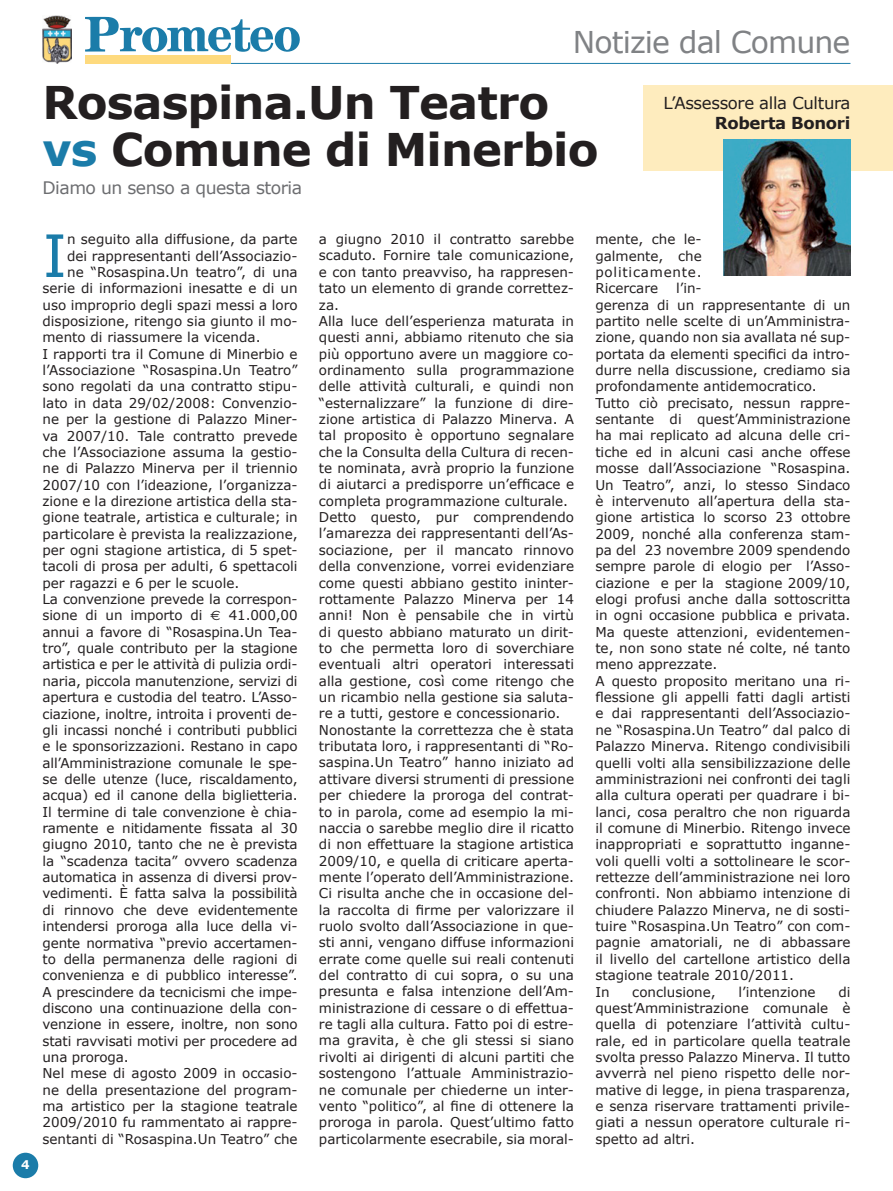
<style>
.page{position:relative;width:893px;height:1191px;background:#fff}
.page>*{position:absolute;margin:0;border:0;box-sizing:border-box;transform-origin:0 0}
.t1{font:58.5px "Verdana";color:#1b7ca9}
.t2{font:700 45px/46.5px "Verdana";letter-spacing:-.02em;color:#231f20}
.t3{font:30px "Verdana";letter-spacing:-.03em;color:#808285}
.t4{font:17.25px "Verdana";letter-spacing:-.03em;color:#6c6d70}
.t5{font:16.5px "Verdana";letter-spacing:-.02em;color:#231f20}
.t6{font:700 16.5px "Verdana";letter-spacing:-.02em;color:#231f20}
.t7{font:13.5px/16.4px "Verdana";color:#231f20;text-align:justify}
.t8{font:700 12px "Verdana";color:#fff}
.s1{color:#1b7ca9}
.s2{font-family:"Euro Sans"}
</style>
<div class="page">
<hr style="left:85px;top:63px;width:765px;height:1px;background:#1b7ca9">
<svg style="left:85px;top:17px;width:215px;height:35px"></svg>
<div style="left:85px;top:55px;width:146px;height:9px;background:#feda7e"></div>
<img style="left:42px;top:16px;width:29px;height:47px">
<div style="left:643px;top:85px;width:250px;height:85px;background:#feecbe"></div>
<img style="left:723px;top:140px;width:127px;height:135px">
<div style="left:13px;top:1152px;width:25px;height:26px;background:#1b7ca9;border-radius:50%"></div>
<h3 class="t3" style="left:573px;top:23px;width:279px">Notizie dal Comune</h3>
<h2 class="t2" style="left:43px;top:80px;width:558px">Rosaspina.Un Teatro <span class="s1">vs</span> Comune di Minerbio</h2>
<p class="t4" style="left:43px;top:177px;width:261px">Diamo un senso a questa storia</p>
<p class="t5" style="left:664px;top:93px;width:188px">L’Assessore alla Cultura</p>
<p class="t6" style="left:715px;top:112px;width:137px">Roberta Bonori</p>
<p class="t8" style="left:21px;top:1157px;width:10px">4</p>
<h1 class="t1" style="left:43px;top:218px;width:26px">I</h1>
<p class="t7" style="left:67px;top:231px;width:232px">n seguito alla diffusione, da parte</p>
<p class="t7" style="left:67px;top:248px;width:232px">dei rappresentanti dell’Associazio-</p>
<p class="t7" style="left:67px;top:264px;width:232px">ne “Rosaspina.Un teatro”, di una</p>
<p class="t7" style="left:43px;top:280px;width:257px">serie di informazioni inesatte e di un</p>
<p class="t7" style="left:43px;top:297px;width:257px">uso improprio degli spazi messi a loro</p>
<p class="t7" style="left:43px;top:313px;width:257px">disposizione, ritengo sia giunto il mo-</p>
<p class="t7" style="left:43px;top:329px;width:220px">mento di riassumere la vicenda.</p>
<p class="t7" style="left:43px;top:346px;width:257px">I rapporti tra il Comune di Minerbio e</p>
<p class="t7" style="left:43px;top:362px;width:257px">l’Associazione “Rosaspina.Un Teatro”</p>
<p class="t7" style="left:43px;top:378px;width:257px">sono regolati da una contratto stipu-</p>
<p class="t7" style="left:43px;top:395px;width:257px">lato in data 29/02/2008: Convenzio-</p>
<p class="t7" style="left:43px;top:411px;width:257px">ne per la gestione di Palazzo Miner-</p>
<p class="t7" style="left:43px;top:427px;width:257px">va 2007/10. Tale contratto prevede</p>
<p class="t7" style="left:43px;top:444px;width:257px">che l’Associazione assuma la gestio-</p>
<p class="t7" style="left:43px;top:460px;width:257px">ne di Palazzo Minerva per il triennio</p>
<p class="t7" style="left:43px;top:477px;width:257px">2007/10 con l’ideazione, l’organizza-</p>
<p class="t7" style="left:43px;top:493px;width:257px">zione e la direzione artistica della sta-</p>
<p class="t7" style="left:43px;top:509px;width:257px">gione teatrale, artistica e culturale; in</p>
<p class="t7" style="left:43px;top:526px;width:257px">particolare è prevista la realizzazione,</p>
<p class="t7" style="left:43px;top:542px;width:257px">per ogni stagione artistica, di 5 spet-</p>
<p class="t7" style="left:43px;top:558px;width:257px">tacoli di prosa per adulti, 6 spettacoli</p>
<p class="t7" style="left:43px;top:575px;width:198px">per ragazzi e 6 per le scuole.</p>
<p class="t7" style="left:43px;top:591px;width:257px">La convenzione prevede la correspon-</p>
<p class="t7" style="left:43px;top:607px;width:257px">sione di un importo di <span class="s2">€</span> 41.000,00</p>
<p class="t7" style="left:43px;top:624px;width:257px">annui a favore di “Rosaspina.Un Tea-</p>
<p class="t7" style="left:43px;top:640px;width:257px">tro”, quale contributo per la stagione</p>
<p class="t7" style="left:43px;top:656px;width:257px">artistica e per le attività di pulizia ordi-</p>
<p class="t7" style="left:43px;top:673px;width:257px">naria, piccola manutenzione, servizi di</p>
<p class="t7" style="left:43px;top:689px;width:257px">apertura e custodia del teatro. L’Asso-</p>
<p class="t7" style="left:43px;top:705px;width:257px">ciazione, inoltre, introita i proventi de-</p>
<p class="t7" style="left:43px;top:722px;width:257px">gli incassi nonché i contributi pubblici</p>
<p class="t7" style="left:43px;top:738px;width:257px">e le sponsorizzazioni. Restano in capo</p>
<p class="t7" style="left:43px;top:754px;width:257px">all’Amministrazione comunale le spe-</p>
<p class="t7" style="left:43px;top:771px;width:257px">se delle utenze (luce, riscaldamento,</p>
<p class="t7" style="left:43px;top:787px;width:257px">acqua) ed il canone della biglietteria.</p>
<p class="t7" style="left:43px;top:803px;width:257px">Il termine di tale convenzione è chia-</p>
<p class="t7" style="left:43px;top:820px;width:257px">ramente e nitidamente fissata al 30</p>
<p class="t7" style="left:43px;top:836px;width:257px">giugno 2010, tanto che ne è prevista</p>
<p class="t7" style="left:43px;top:853px;width:257px">la “scadenza tacita” ovvero scadenza</p>
<p class="t7" style="left:43px;top:869px;width:257px">automatica in assenza di diversi prov-</p>
<p class="t7" style="left:43px;top:885px;width:257px">vedimenti. È fatta salva la possibilità</p>
<p class="t7" style="left:43px;top:902px;width:257px">di rinnovo che deve evidentemente</p>
<p class="t7" style="left:43px;top:918px;width:257px">intendersi proroga alla luce della vi-</p>
<p class="t7" style="left:43px;top:934px;width:257px">gente normativa “previo accertamen-</p>
<p class="t7" style="left:43px;top:951px;width:257px">to della permanenza delle ragioni di</p>
<p class="t7" style="left:43px;top:967px;width:257px">convenienza e di pubblico interesse”.</p>
<p class="t7" style="left:43px;top:983px;width:257px">A prescindere da tecnicismi che impe-</p>
<p class="t7" style="left:43px;top:1000px;width:257px">discono una continuazione della con-</p>
<p class="t7" style="left:43px;top:1016px;width:257px">venzione in essere, inoltre, non sono</p>
<p class="t7" style="left:43px;top:1032px;width:257px">stati ravvisati motivi per procedere ad</p>
<p class="t7" style="left:43px;top:1049px;width:88px">una proroga.</p>
<p class="t7" style="left:43px;top:1065px;width:257px">Nel mese di agosto 2009 in occasio-</p>
<p class="t7" style="left:43px;top:1081px;width:257px">ne della presentazione del program-</p>
<p class="t7" style="left:43px;top:1098px;width:257px">ma artistico per la stagione teatrale</p>
<p class="t7" style="left:43px;top:1114px;width:257px">2009/2010 fu rammentato ai rappre-</p>
<p class="t7" style="left:43px;top:1130px;width:257px">sentanti di “Rosaspina.Un Teatro” che</p>
<p class="t7" style="left:319px;top:231px;width:257px;text-align:left">a giugno 2010 il contratto sarebbe scaduto. Fornire tale comunicazione, e con tanto preavviso, ha rappresen&shy;tato un elemento di grande correttez&shy;za.<br>Alla luce dell’esperienza maturata in questi anni, abbiamo ritenuto che sia più opportuno avere un maggiore co&shy;ordinamento sulla programmazione delle attività culturali, e quindi non “esternalizzare” la funzione di dire&shy;zione artistica di Palazzo Minerva. A tal proposito è opportuno segnalare che la Consulta della Cultura di recen&shy;te nominata, avrà proprio la funzione di aiutarci a predisporre un’efficace e completa programmazione culturale.<br>Detto questo, pur comprendendo l’amarezza dei rappresentanti dell’As&shy;sociazione, per il mancato rinnovo della convenzione, vorrei evidenziare come questi abbiano gestito ininter&shy;rottamente Palazzo Minerva per 14 anni! Non è pensabile che in virtù di questo abbiano maturato un dirit&shy;to che permetta loro di soverchiare eventuali altri operatori interessati alla gestione, così come ritengo che un ricambio nella gestione sia saluta&shy;re a tutti, gestore e concessionario.<br>Nonostante la correttezza che è stata tributata loro, i rappresentanti di “Ro&shy;saspina.Un Teatro” hanno iniziato ad attivare diversi strumenti di pressione per chiedere la proroga del contrat&shy;to in parola, come ad esempio la mi&shy;naccia o sarebbe meglio dire il ricatto di non effettuare la stagione artistica 2009/10, e quella di criticare aperta&shy;mente l’operato dell’Amministrazione.<br>Ci risulta anche che in occasione del&shy;la raccolta di firme per valorizzare il ruolo svolto dall’Associazione in que&shy;sti anni, vengano diffuse informazioni errate come quelle sui reali contenuti del contratto di cui sopra, o su una presunta e falsa intenzione dell’Am&shy;ministrazione di cessare o di effettua&shy;re tagli alla cultura. Fatto poi di estre&shy;ma gravita, è che gli stessi si siano rivolti ai dirigenti di alcuni partiti che sostengono l’attuale Amministrazio&shy;ne comunale per chiederne un inter&shy;vento “politico”, al fine di ottenere la proroga in parola. Quest’ultimo fatto particolarmente esecrabile, sia moral-</p>
<p class="t7" style="left:595px;top:231px;width:108px">mente, che le&shy;galmente, che politicamente.<br>Ricercare</p>
<p class="t7" style="left:595px;top:280px;width:257px;text-align:left;text-indent:81px">l’in-<br>gerenza di un rappresentante di un partito nelle scelte di un’Amministra&shy;zione, quando non sia avallata né sup&shy;portata da elementi specifici da intro&shy;durre nella discussione, crediamo sia profondamente antidemocratico.<br>Tutto ciò precisato, nessun rappre&shy;sentante di quest’Amministrazione ha mai replicato ad alcuna delle cri&shy;tiche ed in alcuni casi anche offese mosse dall’Associazione “Rosaspina.<br>Un Teatro”, anzi, lo stesso Sindaco è intervenuto all’apertura della sta&shy;gione artistica lo scorso 23 ottobre 2009, nonché alla conferenza stam&shy;pa del 23 novembre 2009 spendendo sempre parole di elogio per l’Asso&shy;ciazione e per la stagione 2009/10, elogi profusi anche dalla sottoscritta in ogni occasione pubblica e privata.<br>Ma queste attenzioni, evidentemen&shy;te, non sono state né colte, né tanto meno apprezzate.<br>A questo proposito meritano una ri&shy;flessione gli appelli fatti dagli artisti e dai rappresentanti dell’Associazio&shy;ne “Rosaspina.Un Teatro” dal palco di Palazzo Minerva. Ritengo condivisibili quelli volti alla sensibilizzazione delle amministrazioni nei confronti dei tagli alla cultura operati per quadrare i bi&shy;lanci, cosa peraltro che non riguarda il comune di Minerbio. Ritengo invece inappropriati e soprattutto inganne&shy;voli quelli volti a sottolineare le scor&shy;rettezze dell’amministrazione nei loro confronti. Non abbiamo intenzione di chiudere Palazzo Minerva, ne di sosti&shy;tuire “Rosaspina.Un Teatro” con com&shy;pagnie amatoriali, ne di abbassare il livello del cartellone artistico della stagione teatrale 2010/2011.<br>In</p>
<p class="t7" style="left:595px;top:983px;width:257px;text-indent:243px">di quest’Amministrazione comunale è quella di potenziare l’attività cultu&shy;rale, ed in particolare quella teatrale svolta presso Palazzo Minerva. Il tutto avverrà nel pieno rispetto delle nor&shy;mative di legge, in piena trasparenza, e senza riservare trattamenti privile&shy;giati a nessun operatore culturale ri&shy;spetto ad altri.</p>
<p class="t7" style="left:632px;top:983px;width:85px">conclusione,</p>
<p class="t7" style="left:738px;top:983px;width:79px">l’intenzione</p>
</div>
